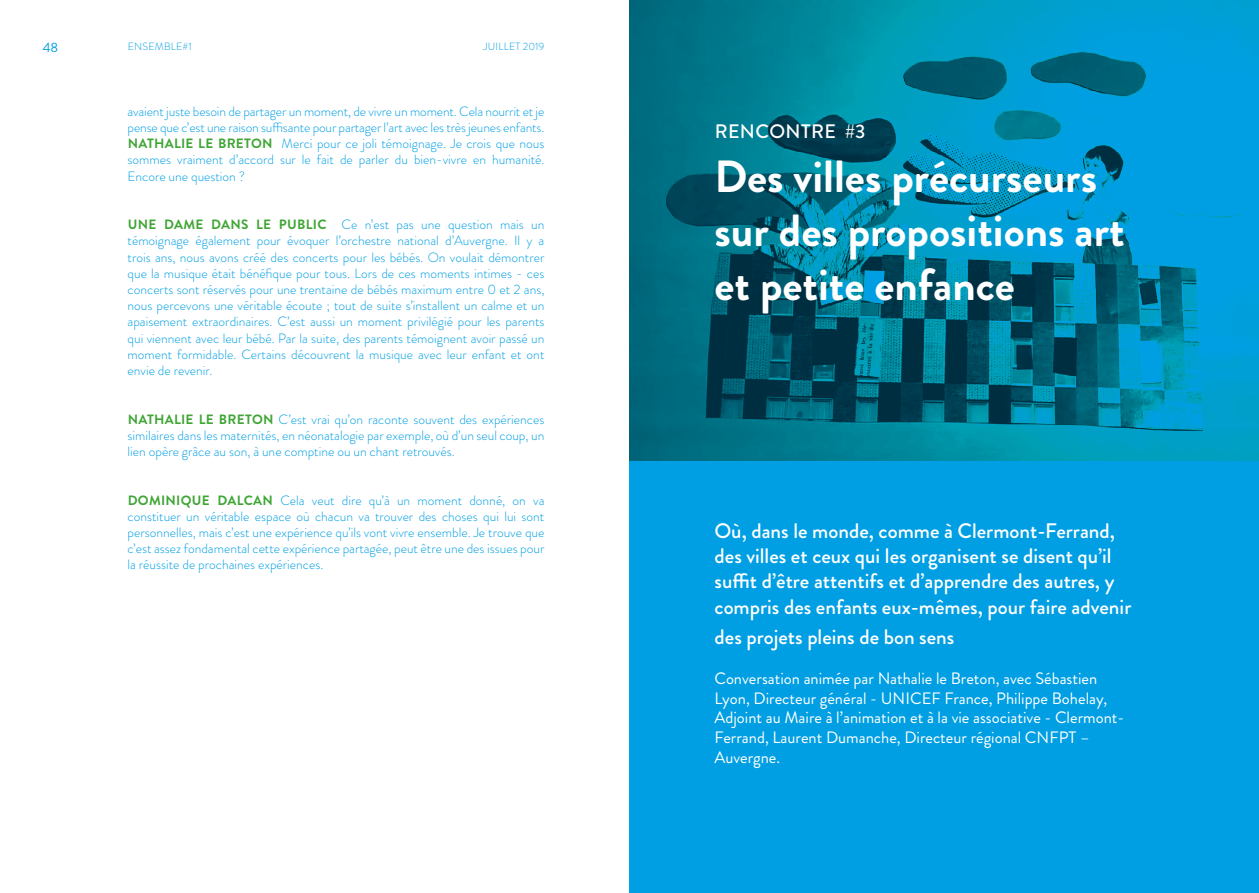
<style>
.page{position:relative;width:1259px;height:893px;background:#fff}
.page>*{position:absolute;margin:0;border:0;box-sizing:border-box;transform-origin:0 0}
.t1{font:700 45px/54px "Brandon Grotesque";color:#fff}
.t2{font:500 21px/25.2px "Brandon Grotesque";color:#fff}
.t3{font:500 19.5px "Brandon Grotesque";letter-spacing:.02em;color:#fff}
.t4{font:16.5px/19.8px "Brandon Grotesque";color:#fff}
.t5{font:300 13.5px/16.2px "Brandon Grotesque";color:#009fe3;text-align:justify}
.t6{font:13.5px "Brandon Grotesque";color:#009fe3}
.t7{font:300 10.5px "Brandon Grotesque";letter-spacing:.02em;color:#009fe3}
.s1{font-weight:700;color:#3fa535}
</style>
<div class="page">
<div style="left:629px;top:0;width:630px;height:893px;background:#009fe3"></div>
<img style="left:629px;top:0;width:630px;height:461px">
<p class="t6" style="left:43px;top:38px;width:17px">48</p>
<p class="t7" style="left:128px;top:39px;width:66px">ENSEMBLE#1</p>
<p class="t7" style="left:483px;top:39px;width:63px">JUILLET 2019</p>
<p class="t5" style="left:128px;top:103px;width:418px">avaient juste besoin de partager un moment, de vivre un moment. Cela nourrit et je pense que c’est une raison suffisante pour partager l’art avec les très jeunes enfants.<br><span class="s1">NATHALIE LE BRETON</span> Merci pour ce joli témoignage. Je crois que nous sommes vraiment d’accord sur le fait de parler du bien-vivre en humanité.<br>Encore une question ?</p>
<p class="t5" style="left:128px;top:216px;width:418px"><span class="s1">UNE DAME DANS LE PUBLIC</span> Ce n’est pas une question mais un témoignage également pour évoquer l’orchestre national d’Auvergne. Il y a trois ans, nous avons créé des concerts pour les bébés. On voulait démontrer que la musique était bénéfique pour tous. Lors de ces moments intimes - ces concerts sont réservés pour une trentaine de bébés maximum entre 0 et 2 ans, nous percevons une véritable écoute ; tout de suite s’installent un calme et un apaisement extraordinaires. C’est aussi un moment privilégié pour les parents qui viennent avec leur bébé. Par la suite, des parents témoignent avoir passé un moment formidable. Certains découvrent la musique avec leur enfant et ont envie de revenir.</p>
<p class="t5" style="left:128px;top:411px;width:418px"><span class="s1">NATHALIE LE BRETON</span> C’est vrai qu’on raconte souvent des expériences similaires dans les maternités, en néonatalogie par exemple, où d’un seul coup, un lien opère grâce au son, à une comptine ou un chant retrouvés.</p>
<p class="t5" style="left:128px;top:492px;width:418px"><span class="s1">DOMINIQUE DALCAN</span> Cela veut dire qu’à un moment donné, on va constituer un véritable espace où chacun va trouver des choses qui lui sont personnelles, mais c’est une expérience qu’ils vont vivre ensemble. Je trouve que c’est assez fondamental cette expérience partagée, peut être une des issues pour la réussite de prochaines expériences.</p>
<h3 class="t3" style="left:714px;top:118px;width:152px">RENCONTRE #3</h3>
<h1 class="t1" style="left:714px;top:150px;width:411px">Des villes précurseurs sur des propositions art et petite enfance</h1>
<h2 class="t2" style="left:714px;top:518px;width:418px">Où, dans le monde, comme à Clermont-Ferrand, des villes et ceux qui les organisent se disent qu’il suffit d’être attentifs et d’apprendre des autres, y compris des enfants eux-mêmes, pour faire advenir</h2>
<h2 class="t2" style="left:714px;top:625px;width:241px">des projets pleins de bon sens</h2>
<p class="t4" style="left:714px;top:668px;width:411px">Conversation animée par Nathalie le Breton, avec Sébastien Lyon, Directeur général - UNICEF France, Philippe Bohelay, Adjoint au Maire à l’animation et à la vie associative - Clermont-Ferrand, Laurent Dumanche, Directeur régional CNFPT – Auvergne.</p>
</div>
